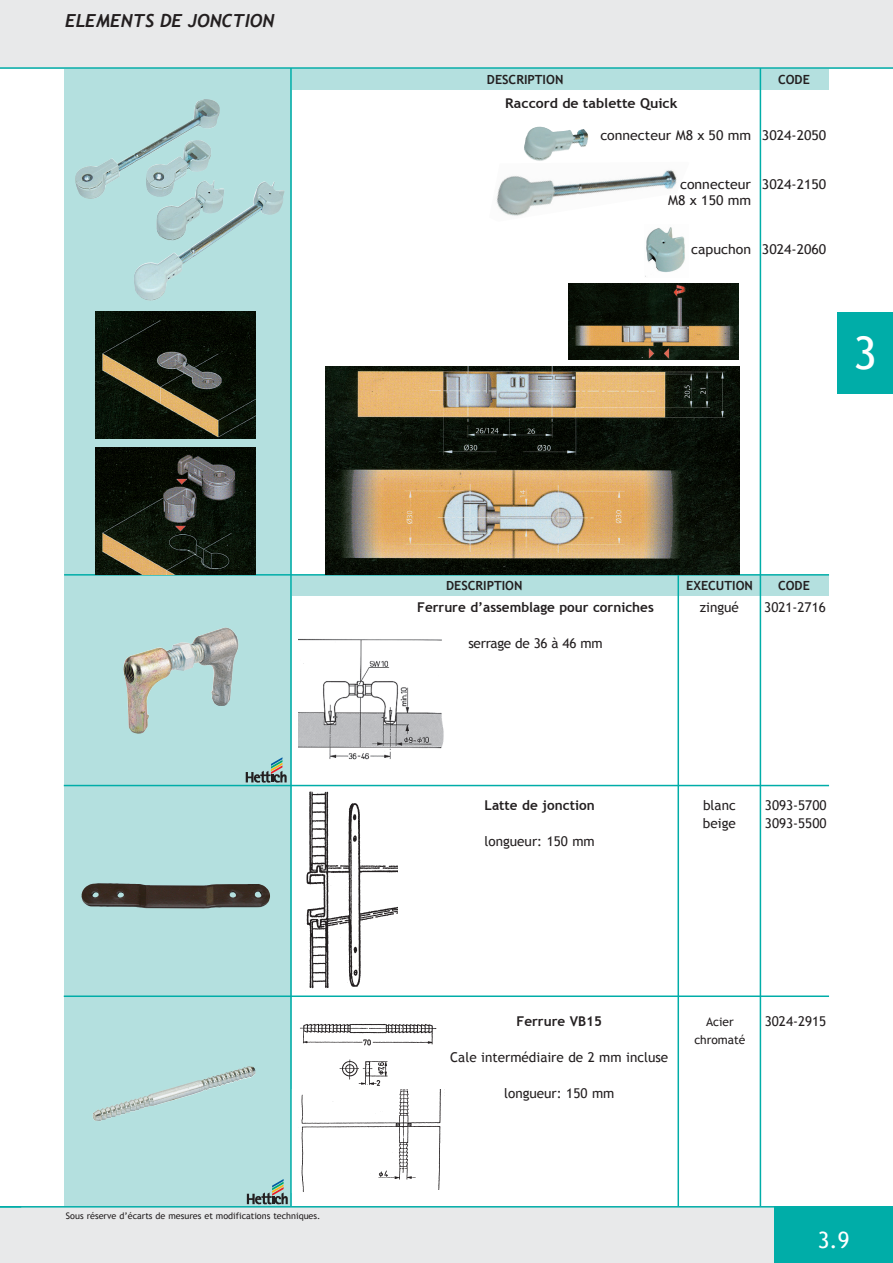
<style>
.page{position:relative;width:893px;height:1263px;background:#fff}
.page>*{position:absolute;margin:0;border:0;box-sizing:border-box;transform-origin:0 0}
.t1{font:45px "Trebuchet MS";color:#fff}
.t2{font:22.5px "Trebuchet MS";color:#fff}
.t3{font:italic 700 18px "Trebuchet";color:#231f20}
.t4{font:13.5px/18px "Trebuchet MS";color:#231f20}
.t5{font:13.5px/16.2px "Trebuchet MS";color:#231f20;text-align:right;scale:1.04 1}
.t6{font:700 13.5px "Trebuchet MS";color:#231f20}
.t7{font:700 13.5px "Trebuchet MS";color:#231f20;scale:1.04 1}
.t8{font:13.5px "Trebuchet MS";letter-spacing:-.02em;color:#231f20}
.t9{font:700 12.6px "Trebuchet MS";color:#231f20}
.t10{font:12px/18px "Trebuchet MS";color:#231f20;text-align:center}
.t11{font:9px "Trebuchet MS";color:#231f20}
</style>
<div class="page">
<div style="left:0;top:0;width:893px;height:68px;background:#e8e9ea"></div>
<div style="left:64px;top:69px;width:228px;height:1137px;background:#b4e0df"></div>
<div style="left:290px;top:69px;width:539px;height:21px;background:#b4e0df"></div>
<div style="left:290px;top:575px;width:539px;height:21px;background:#b4e0df"></div>
<img style="left:298px;top:639px;width:146px;height:121px">
<hr style="left:64px;top:785px;width:765px;height:1px;background:#00ada8">
<hr style="left:64px;top:995px;width:765px;height:2px;background:#00ada8">
<img style="left:82px;top:883px;width:188px;height:26px">
<img style="left:306px;top:791px;width:91px;height:198px">
<img style="left:300px;top:1023px;width:137px;height:63px">
<img style="left:301px;top:1089px;width:144px;height:103px">
<img style="left:92px;top:1066px;width:164px;height:55px">
<img style="left:123px;top:627px;width:116px;height:107px">
<svg style="left:247px;top:1179px;width:41px;height:25px"></svg>
<svg style="left:246px;top:757px;width:41px;height:26px"></svg>
<hr style="left:290px;top:68px;width:2px;height:1139px;background:#00ada8">
<hr style="left:760px;top:68px;width:1px;height:1139px;background:#00ada8">
<hr style="left:677px;top:575px;width:2px;height:633px;background:#00ada8">
<hr style="left:64px;top:574px;width:765px;height:2px;background:#00ada8">
<div style="left:0;top:1206px;width:853px;height:57px;background:#e8e9ea"></div>
<div style="left:774px;top:1206px;width:119px;height:57px;background:#00ada8"></div>
<hr style="left:0;top:1206px;width:893px;height:1px;background:#00ada8">
<div style="left:838px;top:312px;width:55px;height:82px;background:#00ada8"></div>
<hr style="left:0;top:67px;width:893px;height:2px;background:#00ada8">
<img style="left:496px;top:170px;width:181px;height:46px">
<img style="left:524px;top:127px;width:65px;height:34px">
<img style="left:645px;top:227px;width:40px;height:50px">
<img style="left:75px;top:99px;width:185px;height:202px">
<img style="left:95px;top:312px;width:161px;height:126px">
<img style="left:568px;top:284px;width:171px;height:75px">
<img style="left:95px;top:448px;width:161px;height:126px">
<img style="left:326px;top:366px;width:414px;height:208px">
<h3 class="t3" style="left:65px;top:9px;width:211px">ELEMENTS DE JONCTION</h3>
<p class="t11" style="left:66px;top:1210px;width:256px">Sous réserve d’écarts de mesures et modifications techniques.</p>
<p class="t9" style="left:487px;top:72px;width:78px">DESCRIPTION</p>
<p class="t7" style="left:505px;top:95px;width:167px">Raccord de tablette Quick</p>
<p class="t5" style="left:600px;top:128px;width:146px">connecteur M8 x 50 mm</p>
<p class="t5" style="left:668px;top:176px;width:81px">connecteur<br>M8 x 150 mm</p>
<p class="t5" style="left:691px;top:241px;width:59px">capuchon</p>
<p class="t9" style="left:778px;top:71px;width:33px">CODE</p>
<p class="t5" style="left:762px;top:128px;width:63px">3024-2050</p>
<p class="t5" style="left:762px;top:176px;width:63px">3024-2150</p>
<p class="t5" style="left:762px;top:241px;width:63px">3024-2060</p>
<h1 class="t1" style="left:853px;top:327px;width:25px">3</h1>
<p class="t9" style="left:446px;top:578px;width:78px">DESCRIPTION</p>
<p class="t6" style="left:417px;top:599px;width:238px">Ferrure d’assemblage pour corniches</p>
<p class="t8" style="left:468px;top:635px;width:136px">serrage de 36 à 46 mm</p>
<p class="t9" style="left:686px;top:578px;width:68px">EXECUTION</p>
<p class="t9" style="left:778px;top:578px;width:33px">CODE</p>
<p class="t4" style="left:700px;top:598px;width:41px">zingué</p>
<p class="t4" style="left:764px;top:598px;width:63px">3021-2716</p>
<p class="t6" style="left:485px;top:797px;width:112px">Latte de jonction</p>
<p class="t4" style="left:484px;top:832px;width:112px">longueur: 150 mm</p>
<p class="t4" style="left:703px;top:796px;width:34px">blanc beige</p>
<p class="t4" style="left:765px;top:796px;width:63px">3093-5700<br>3093-5500</p>
<p class="t6" style="left:517px;top:1013px;width:87px">Ferrure VB15</p>
<p class="t4" style="left:450px;top:1048px;width:220px">Cale intermédiaire de 2 mm incluse</p>
<p class="t4" style="left:504px;top:1084px;width:112px">longueur: 150 mm</p>
<p class="t10" style="left:694px;top:1013px;width:53px">Acier chromaté</p>
<p class="t4" style="left:765px;top:1012px;width:63px">3024-2915</p>
<h2 class="t2" style="left:818px;top:1227px;width:33px">3.9</h2>
</div>
